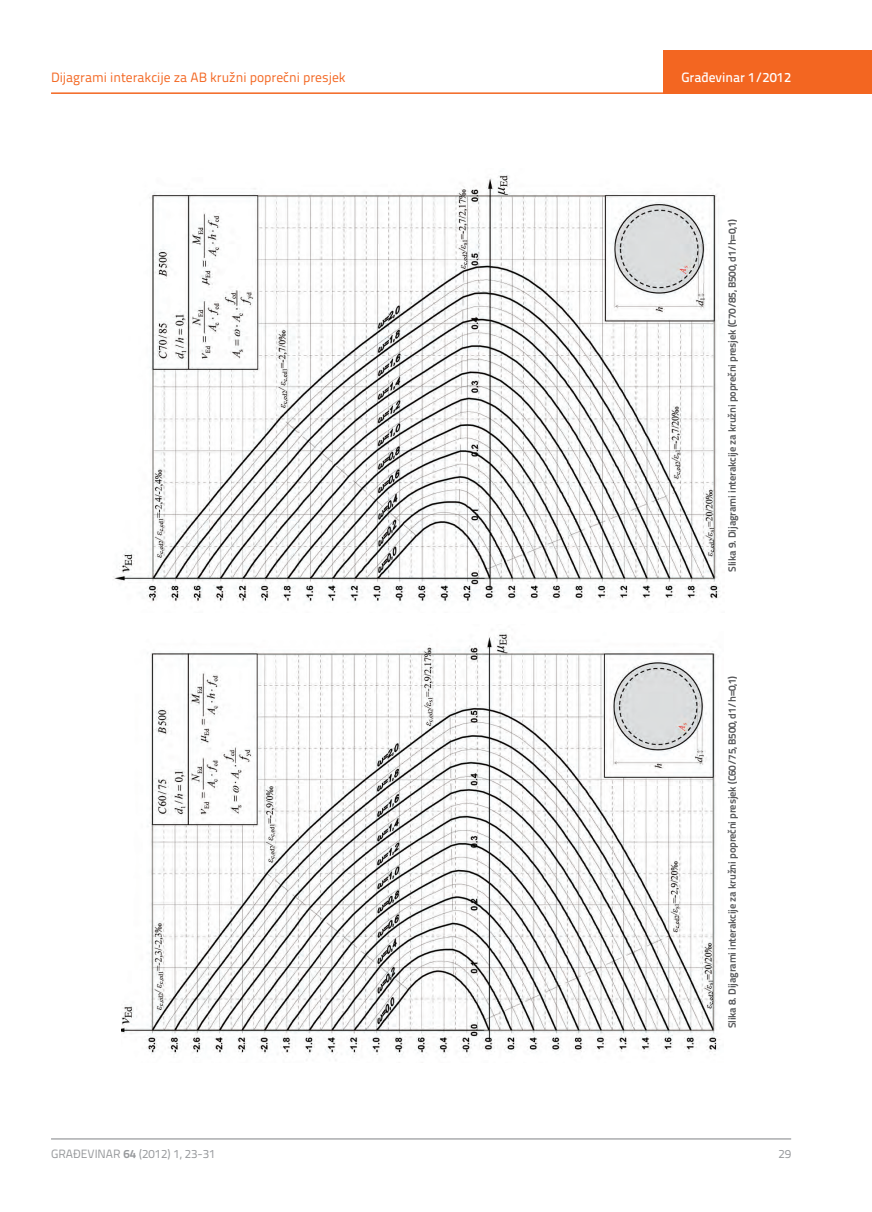
<style>
.page{position:relative;width:872px;height:1212px;background:#fff}
.page>*{position:absolute;margin:0;border:0;box-sizing:border-box;transform-origin:0 0}
.t1{font:13.5px "Titillium Text 22 L";color:#f36621}
.t2{font:500 13.5px "Titillium Text 22 L";color:#fff}
.t3{font:12px "Titillium Text 22 L";color:#97999c}
.t4{font:700 10.5px "Titillium Text 22 L";letter-spacing:-.015em;color:#57585a}
.s1{font-weight:700}
</style>
<div class="page">
<hr style="left:51px;top:92px;width:821px;height:2px;background:#f36621">
<div style="left:663px;top:50px;width:209px;height:44px;background:#f36621"></div>
<hr style="left:51px;top:1139px;width:740px;height:1px;background:#808285">
<img style="left:121px;top:632px;width:599px;height:423px">
<img style="left:113px;top:175px;width:607px;height:427px">
<p class="t1" style="left:51px;top:68px;width:296px">Dijagrami interakcije za AB kružni poprečni presjek</p>
<p class="t2" style="left:681px;top:67px;width:111px">Građevinar 1/2012</p>
<p class="t4" style="left:724px;top:572px;width:354px;rotate:-90deg">Slika 9. Dijagrami interakcije za kružni poprečni presjek (C70/85, B500, d1/h=0,1)</p>
<p class="t4" style="left:724px;top:1028px;width:354px;rotate:-90deg">Slika 8. Dijagrami interakcije za kružni poprečni presjek (C60/75, B500, d1/h=0,1)</p>
<p class="t3" style="left:51px;top:1144px;width:166px">GRAĐEVINAR <span class="s1">64</span> (2012) 1, 23-31</p>
<p class="t3" style="left:778px;top:1144px;width:14px">29</p>
</div>
